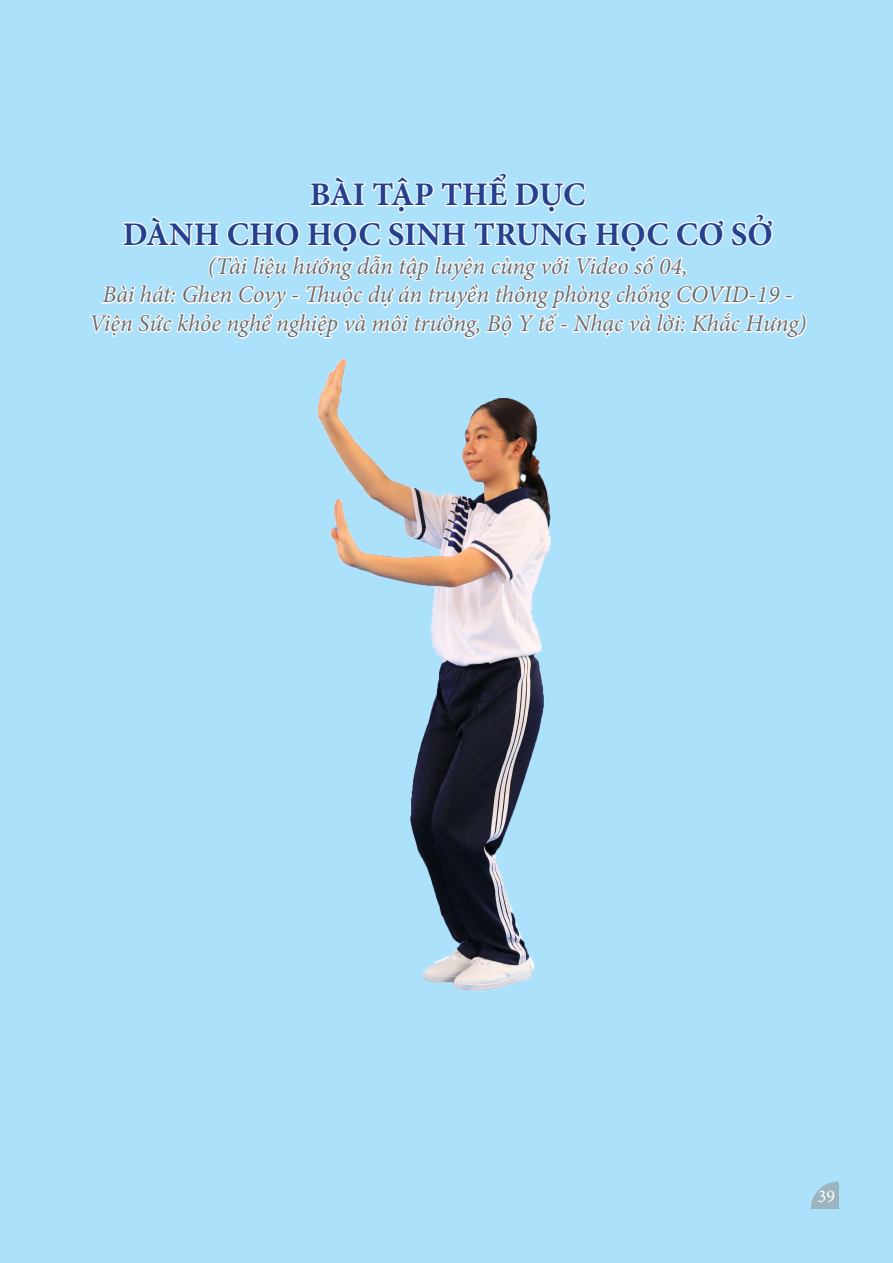
<style>
.page{position:relative;width:893px;height:1263px;background:#abe1fa}
.page>*{position:absolute;margin:0;border:0;box-sizing:border-box;transform-origin:0 0}
.t1{font:700 33px "Minion Pro";color:#25408f}
.t2{font:italic 24px "Minion Pro";letter-spacing:-.005em;color:#6d6e71}
.t3{font:18px "Minion Pro";color:#fff}
</style>
<div class="page">
<svg style="left:90px;top:172px;width:716px;height:167px"></svg>
<img style="left:317px;top:358px;width:234px;height:633px">
<svg style="left:811px;top:1182px;width:28px;height:27px"></svg>
<p class="t1" style="left:310px;top:171px;width:277px">BÀI TẬP THỂ DỤC</p>
<p class="t1" style="left:123px;top:211px;width:652px">DÀNH CHO HỌC SINH TRUNG HỌC CƠ SỞ</p>
<p class="t2" style="left:208px;top:250px;width:481px">(Tài liệu hướng dẫn tập luyện cùng với Video số 04,</p>
<p class="t2" style="left:103px;top:278px;width:692px">Bài hát: Ghen Covy - Thuộc dự án truyền thông phòng chống COVID-19 -</p>
<p class="t2" style="left:89px;top:307px;width:719px">Viện Sức khỏe nghề nghiệp và môi trường, Bộ Y tế - Nhạc và lời: Khắc Hưng)</p>
<p class="t3" style="left:818px;top:1184px;width:19px">39</p>
</div>
